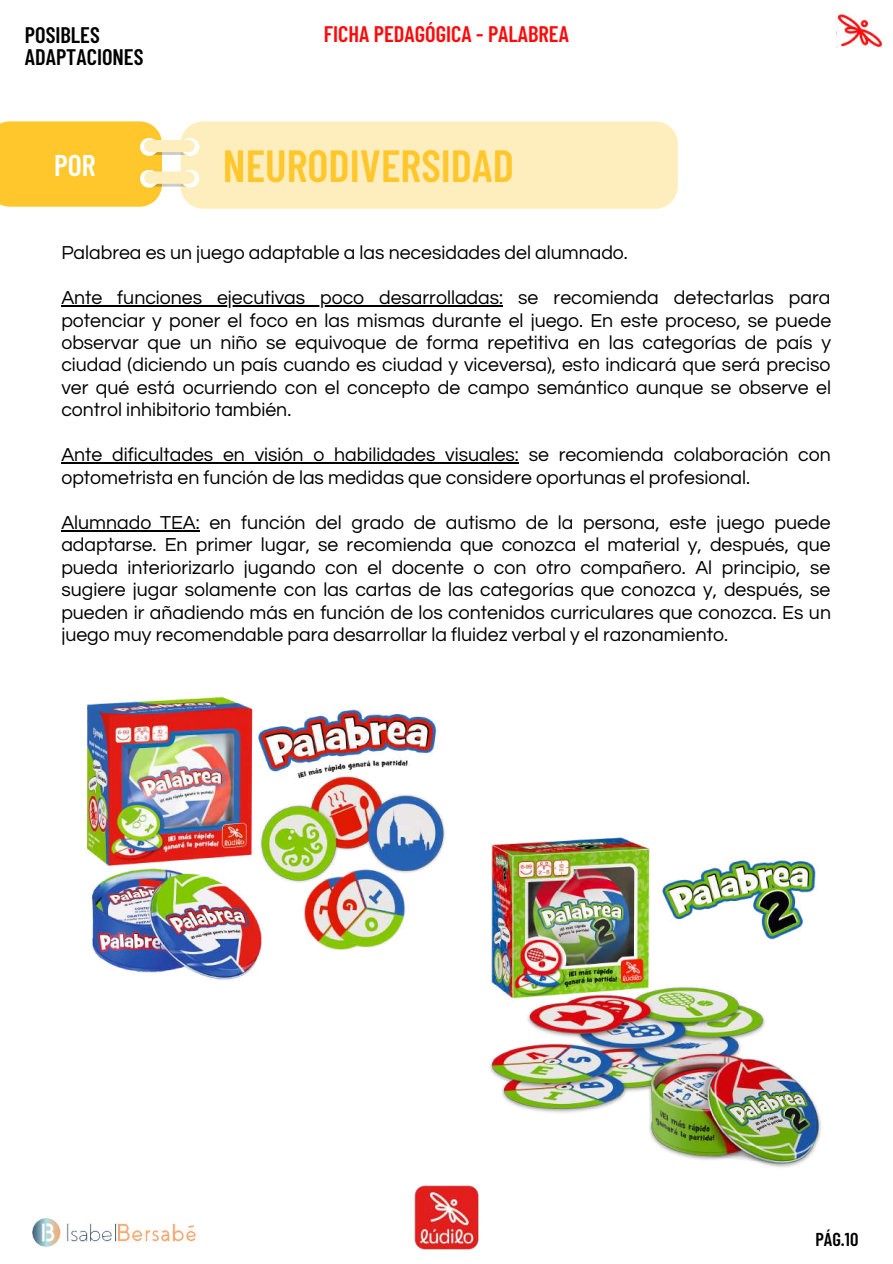
<style>
.page{position:relative;width:893px;height:1264px;background:#fff}
.page>*{position:absolute;margin:0;border:0;box-sizing:border-box;transform-origin:0 0}
.t1{font:600 45px "Barlow Condensed";color:#ffc72c}
.t2{font:600 30px "Barlow Condensed";color:#fff}
.t3{font:600 22.5px "Barlow Condensed";color:#ff0909}
.t4{font:600 22.5px/22.5px "Barlow Condensed";color:#000}
.t5{font:19.5px/22.5px "Questrial";color:#000;text-align:justify}
.t6{font:600 18.6px "Barlow Condensed";color:#000}
</style>
<div class="page">
<div style="left:181px;top:121px;width:496px;height:87px;background:#ffeebd;border-radius:22px"></div>
<svg style="left:0;top:121px;width:199px;height:85px"></svg>
<img style="left:414px;top:1185px;width:64px;height:64px">
<img style="left:836px;top:14px;width:46px;height:34px">
<img style="left:87px;top:696px;width:358px;height:284px">
<img style="left:32px;top:1218px;width:164px;height:29px">
<img style="left:490px;top:837px;width:331px;height:330px">
<hr style="left:61px;top:305px;width:442px;height:1px;background:#000">
<hr style="left:61px;top:462px;width:458px;height:1px;background:#000">
<hr style="left:61px;top:530px;width:139px;height:1px;background:#000">
<p class="t4" style="left:25px;top:23px;width:120px">POSIBLES<br>ADAPTACIONES</p>
<p class="t3" style="left:324px;top:19px;width:247px">FICHA PEDAGÓGICA - PALABREA</p>
<h2 class="t2" style="left:54px;top:146px;width:43px">POR</h2>
<h1 class="t1" style="left:223px;top:137px;width:292px">NEURODIVERSIDAD</h1>
<p class="t5" style="left:61px;top:242px;width:568px">Palabrea es un juego adaptable a las necesidades del alumnado.</p>
<p class="t5" style="left:61px;top:287px;width:771px">Ante funciones ejecutivas poco desarrolladas: se recomienda detectarlas para potenciar y poner el foco en las mismas durante el juego. En este proceso, se puede observar que un niño se equivoque de forma repetitiva en las categorías de país y ciudad (diciendo un país cuando es ciudad y viceversa), esto indicará que será preciso ver qué está ocurriendo con el concepto de campo semántico aunque se observe el control inhibitorio también.</p>
<p class="t5" style="left:61px;top:444px;width:770px">Ante dificultades en visión o habilidades visuales: se recomienda colaboración con optometrista en función de las medidas que considere oportunas el profesional.</p>
<p class="t5" style="left:61px;top:511px;width:771px">Alumnado TEA: en función del grado de autismo de la persona, este juego puede adaptarse. En primer lugar, se recomienda que conozca el material y, después, que pueda interiorizarlo jugando con el docente o con otro compañero. Al principio, se sugiere jugar solamente con las cartas de las categorías que conozca y, después, se pueden ir añadiendo más en función de los contenidos curriculares que conozca. Es un juego muy recomendable para desarrollar la fluidez verbal y el razonamiento.</p>
<p class="t6" style="left:815px;top:1226px;width:45px">PÁG.10</p>
</div>
